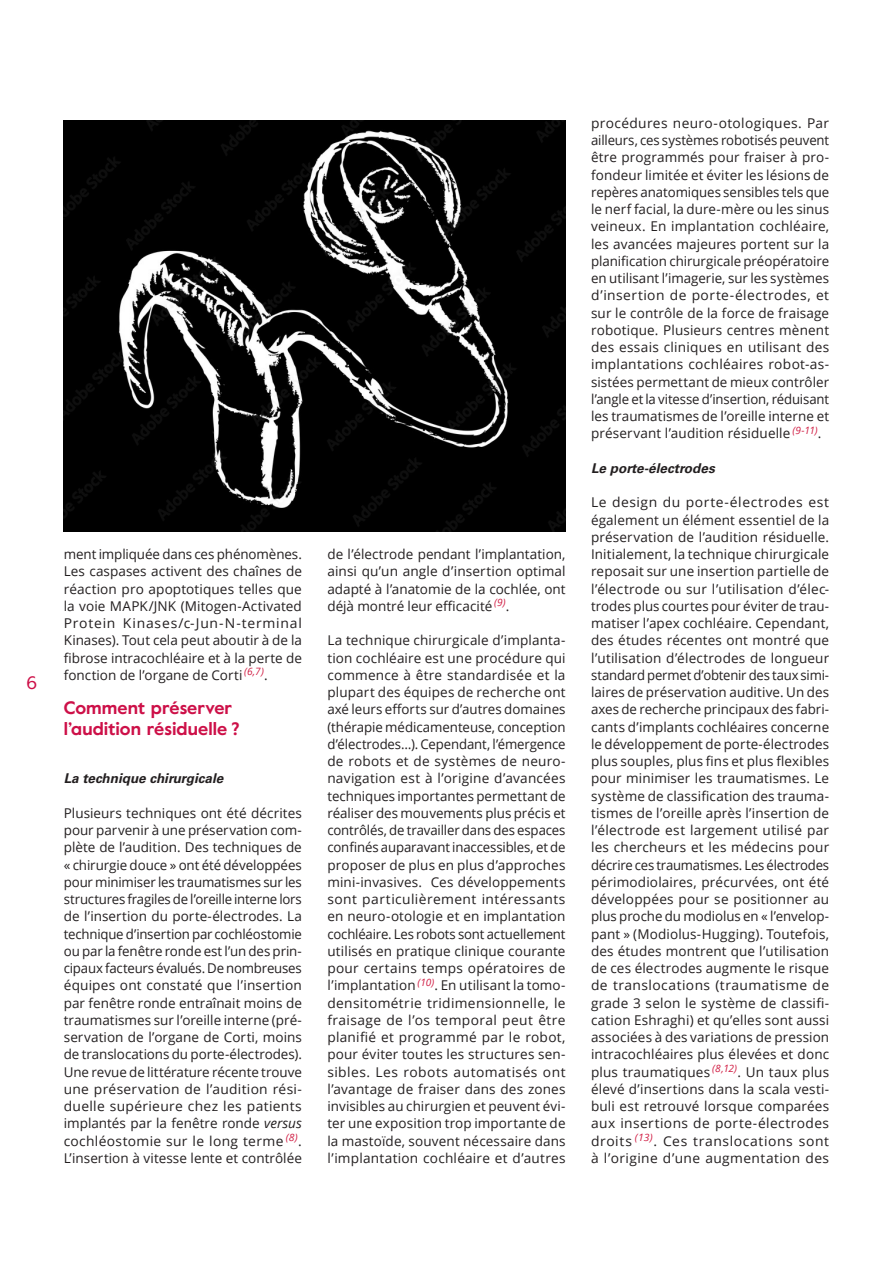
<style>
.page{position:relative;width:893px;height:1263px;background:#fff}
.page>*{position:absolute;margin:0;border:0;box-sizing:border-box;transform-origin:0 0}
.MondeOto_T2{font:700 18px/21px "Value";letter-spacing:.005em;color:#cd1048}
.t1{font:18px "Value";color:#cd1048}
.MondeOto_Texte-courant{font:13.5px/17.2px "Open Sans";letter-spacing:.01em;color:#231f20;text-align:justify}
.MondeOto_T3{font:italic 700 13.5px "Univers LT Std";color:#231f20}
.s1{font-style:italic}
</style>
<div class="page">
<img style="left:64px;top:120px;width:502px;height:411px">
<h1 class="t1" style="left:27px;top:670px;width:12px">6</h1>
<p class="MondeOto_Texte-courant" style="left:64px;top:545px;width:240px">ment impliquée dans ces phénomènes.<br>Les caspases activent des chaînes de réaction pro apoptotiques telles que la voie MAPK/JNK (Mitogen-Activated Protein Kinases/c-Jun-N-terminal Kinases). Tout cela peut aboutir à de la fibrose intracochléaire et à la perte de fonction de l’organe de Corti <sup>(6,7)</sup>.</p>
<p class="MondeOto_T2" style="left:64px;top:698px;width:178px">Comment préserver l’audition résiduelle ?</p>
<p class="MondeOto_T3" style="left:64px;top:771px;width:161px">La technique chirurgicale</p>
<p class="MondeOto_Texte-courant" style="left:64px;top:804px;width:240px">Plusieurs techniques ont été décrites pour parvenir à une préservation com&shy;plète de l’audition. Des techniques de « chirurgie douce » ont été développées pour minimiser les traumatismes sur les structures fragiles de l’oreille interne lors de l’insertion du porte-électrodes. La technique d’insertion par cochléostomie ou par la fenêtre ronde est l’un des prin&shy;cipaux facteurs évalués. De nombreuses équipes ont constaté que l’insertion par fenêtre ronde entraînait moins de traumatismes sur l’oreille interne (pré&shy;servation de l’organe de Corti, moins de translocations du porte-électrodes).<br>Une revue de littérature récente trouve une préservation de l’audition rési&shy;duelle supérieure chez les patients implantés par la fenêtre ronde <span class="s1">versus </span>cochléostomie sur le long terme <sup>(8)</sup>.<br>L’insertion à vitesse lente et contrôlée</p>
<p class="MondeOto_Texte-courant" style="left:327px;top:545px;width:240px">de l’électrode pendant l’implantation, ainsi qu’un angle d’insertion optimal adapté à l’anatomie de la cochlée, ont déjà montré leur efficacité <sup>(9)</sup>.</p>
<p class="MondeOto_Texte-courant" style="left:327px;top:631px;width:240px">La technique chirurgicale d’implanta&shy;tion cochléaire est une procédure qui commence à être standardisée et la plupart des équipes de recherche ont axé leurs efforts sur d’autres domaines (thérapie médicamenteuse, conception d’électrodes…). Cependant, l’émergence de robots et de systèmes de neuro&shy;navigation est à l’origine d’avancées techniques importantes permettant de réaliser des mouvements plus précis et contrôlés, de travailler dans des espaces confinés auparavant inaccessibles, et de proposer de plus en plus d’approches mini-invasives. Ces développements sont particulièrement intéressants en neuro-otologie et en implantation cochléaire. Les robots sont actuellement utilisés en pratique clinique courante pour certains temps opératoires de l’implantation <sup>(10)</sup>. En utilisant la tomo&shy;densitométrie tridimensionnelle, le fraisage de l’os temporal peut être planifié et programmé par le robot, pour éviter toutes les structures sen&shy;sibles. Les robots automatisés ont l’avantage de fraiser dans des zones invisibles au chirurgien et peuvent évi&shy;ter une exposition trop importante de la mastoïde, souvent nécessaire dans l’implantation cochléaire et d’autres</p>
<p class="MondeOto_Texte-courant" style="left:591px;top:114px;width:240px">procédures neuro-otologiques. Par ailleurs, ces systèmes robotisés peuvent être programmés pour fraiser à pro&shy;fondeur limitée et éviter les lésions de repères anatomiques sensibles tels que le nerf facial, la dure-mère ou les sinus veineux. En implantation cochléaire, les avancées majeures portent sur la planification chirurgicale préopératoire en utilisant l’imagerie, sur les systèmes d’insertion de porte-électrodes, et sur le contrôle de la force de fraisage robotique. Plusieurs centres mènent des essais cliniques en utilisant des implantations cochléaires robot-as&shy;sistées permettant de mieux contrôler l’angle et la vitesse d’insertion, réduisant les traumatismes de l’oreille interne et préservant l’audition résiduelle <sup>(9-11)</sup>.</p>
<p class="MondeOto_T3" style="left:591px;top:460px;width:125px">Le porte-électrodes</p>
<p class="MondeOto_Texte-courant" style="left:591px;top:493px;width:240px">Le design du porte-électrodes est également un élément essentiel de la préservation de l’audition résiduelle.<br>Initialement, la technique chirurgicale reposait sur une insertion partielle de l’électrode ou sur l’utilisation d’élec&shy;trodes plus courtes pour éviter de trau&shy;matiser l’apex cochléaire. Cependant, des études récentes ont montré que l’utilisation d’électrodes de longueur standard permet d’obtenir des taux simi&shy;laires de préservation auditive. Un des axes de recherche principaux des fabri&shy;cants d’implants cochléaires concerne le développement de porte-électrodes plus souples, plus fins et plus flexibles pour minimiser les traumatismes. Le système de classification des trauma&shy;tismes de l’oreille après l’insertion de l’électrode est largement utilisé par les chercheurs et les médecins pour décrire ces traumatismes. Les électrodes périmodiolaires, précurvées, ont été développées pour se positionner au plus proche du modiolus en « l’envelop&shy;pant » (Modiolus-Hugging). Toutefois, des études montrent que l’utilisation de ces électrodes augmente le risque de translocations (traumatisme de grade 3 selon le système de classifi&shy;cation Eshraghi) et qu’elles sont aussi associées à des variations de pression intracochléaires plus élevées et donc plus traumatiques <sup>(8,12)</sup>. Un taux plus élevé d’insertions dans la scala vesti&shy;buli est retrouvé lorsque comparées aux insertions de porte-électrodes droits <sup>(13)</sup>. Ces translocations sont à l’origine d’une augmentation des</p>
</div>
